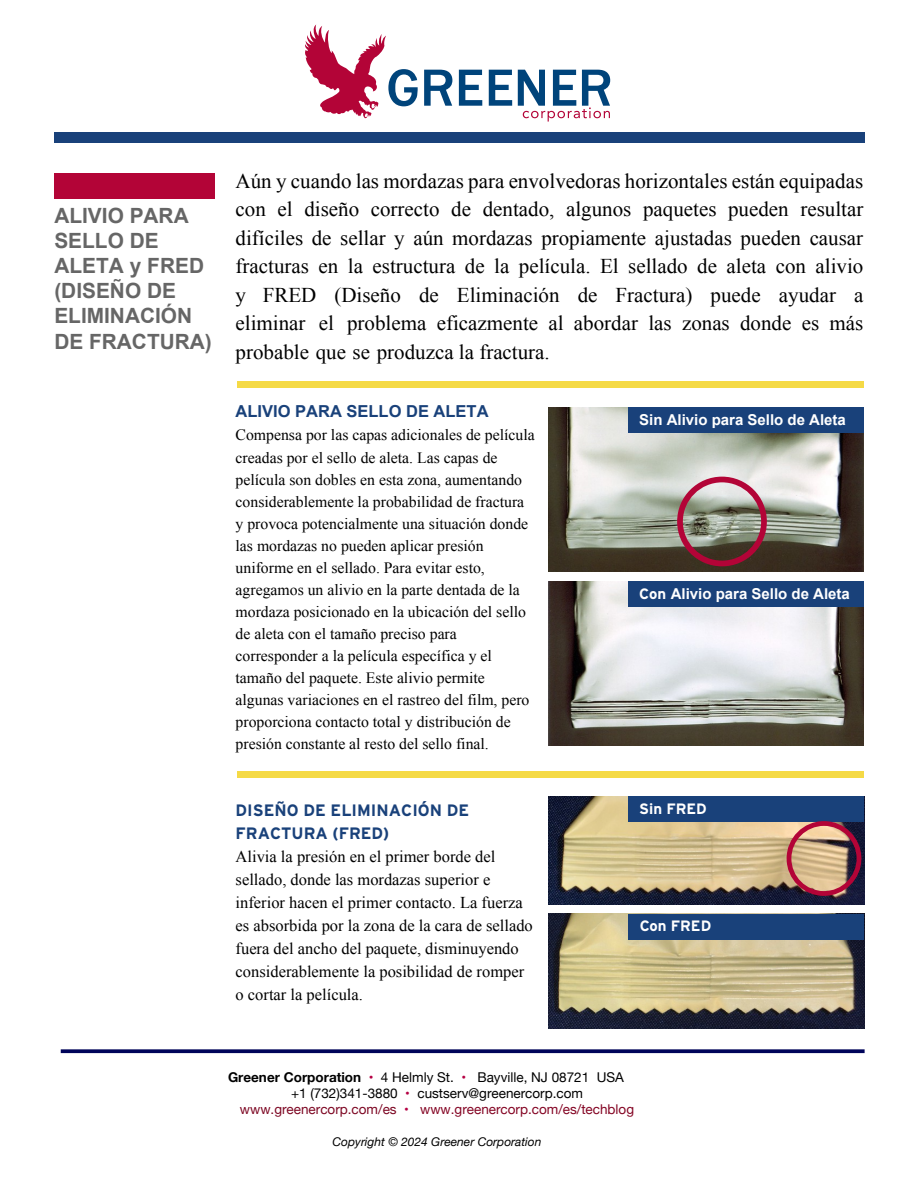
<style>
.page{position:relative;width:918px;height:1188px;background:#fff}
.page>*{position:absolute;margin:0;border:0;box-sizing:border-box;transform-origin:0 0}
.t1{font:21px/28.5px "Times New Roman";color:#000;text-align:justify}
.t2{font:700 21px/25.2px "Arial";color:#666}
.t3{font:16.5px/23.1px "Times New Roman";color:#000}
.t4{font:700 16.5px/23.1px "Interstate";color:#19417a}
.t5{font:700 16.5px "Arial";color:#19417a}
.t6{font:15.75px/22px "Times New Roman";color:#000}
.t7{font:700 15px "Arial";color:#fff}
.t8{font:700 15px "Interstate";color:#fff}
.t9{font:13.5px "Helvetica Neue";color:#000}
.t10{font:13.5px "Helvetica Neue";color:#840524}
.t11{font:italic 12px "Helvetica Neue";color:#000}
.s1{font-family:"Interstate"}
.s2{font-weight:700}
.s3{font-weight:700;color:#b50043}
.s4{color:#7d0723}
</style>
<div class="page">
<img style="left:549px;top:914px;width:315px;height:115px">
<svg style="left:424px;top:70px;width:28px;height:36px"></svg>
<svg style="left:459px;top:70px;width:23px;height:36px"></svg>
<svg style="left:489px;top:70px;width:23px;height:36px"></svg>
<svg style="left:305px;top:25px;width:113px;height:93px"></svg>
<svg style="left:518px;top:70px;width:92px;height:52px"></svg>
<div style="left:54px;top:132px;width:810px;height:11px;background:#19417a"></div>
<div style="left:237px;top:381px;width:627px;height:7px;background:#f5da46"></div>
<div style="left:237px;top:771px;width:627px;height:6px;background:#f5da46"></div>
<img style="left:549px;top:408px;width:315px;height:164px">
<img style="left:548px;top:581px;width:316px;height:164px">
<div style="left:628px;top:408px;width:236px;height:25px;background:#19417a"></div>
<div style="left:629px;top:914px;width:235px;height:25px;background:#19417a"></div>
<div style="left:628px;top:581px;width:236px;height:26px;background:#19417a"></div>
<svg style="left:677px;top:477px;width:90px;height:89px"></svg>
<img style="left:549px;top:796px;width:315px;height:108px">
<div style="left:628px;top:796px;width:236px;height:26px;background:#19417a"></div>
<svg style="left:787px;top:821px;width:74px;height:75px"></svg>
<div style="left:54px;top:173px;width:161px;height:26px;background:#b30437"></div>
<svg style="left:61px;top:1049px;width:804px;height:4px;fill:#00045a"></svg>
<h1 class="t2" style="left:54px;top:203px;width:159px">ALIVIO PARA<br>SELLO DE<br>ALETA y FRED (DISEÑO DE<br>ELIMINACIÓN<br>DE FRACTURA)</h1>
<p class="t1" style="left:236px;top:166px;width:629px">Aún y cuando las mordazas para envolvedoras horizontales están equipadas con el diseño correcto de dentado, algunos paquetes pueden resultar difíciles de sellar y aún mordazas propiamente ajustadas pueden causar fracturas en la estructura de la película. El sellado de aleta con alivio y FRED (Diseño de Eliminación de Fractura) puede ayudar a eliminar el problema eficazmente al abordar las zonas donde es más probable que se produzca la fractura.</p>
<p class="t5" style="left:236px;top:400px;width:255px">ALIVIO PARA SELLO DE ALETA</p>
<p class="t6" style="left:236px;top:424px;width:301px">Compensa por las capas adicionales de película creadas por el sello de aleta. Las capas de película son dobles en esta zona, aumentando considerablemente la probabilidad de fractura y provoca potencialmente una situación donde las mordazas no pueden aplicar presión uniforme en el sellado. Para evitar esto, agregamos un alivio en la parte dentada de la mordaza posicionado en la ubicación del sello de aleta con el tamaño preciso para corresponder a la película específica y el tamaño del paquete. Este alivio permite algunas variaciones en el rastreo del film, pero proporciona contacto total y distribución de presión constante al resto del sello final.</p>
<p class="t4" style="left:236px;top:798px;width:235px">DISEÑO DE ELIMINACIÓN DE<br>FRACTURA (FRED)</p>
<p class="t3" style="left:236px;top:844px;width:299px">Alivia la presión en el primer borde del sellado, donde las mordazas superior e inferior hacen el primer contacto. La fuerza es absorbida por la zona de la cara de sellado fuera del ancho del paquete, disminuyendo considerablemente la posibilidad de romper o cortar la película.</p>
<p class="t7" style="left:639px;top:409px;width:208px">Sin Alivio para Sello de Aleta</p>
<p class="t7" style="left:639px;top:584px;width:212px"><span class="s1">Con</span> Alivio para Sello de Aleta</p>
<p class="t8" style="left:639px;top:800px;width:69px">Sin FRED</p>
<p class="t8" style="left:640px;top:917px;width:73px">Con FRED</p>
<p class="t9" style="left:228px;top:1069px;width:398px"><span class="s2">Greener Corporation</span> <span class="s3">•</span> 4 Helmly St. <span class="s3">•</span> Bayville, NJ 08721 USA</p>
<p class="t9" style="left:291px;top:1085px;width:293px">+1 (732)341-3880 <span class="s3">•</span> custserv@greenercorp.com</p>
<p class="t10" style="left:240px;top:1101px;width:396px"><span class="s4">www.greenercorp.com/es</span> <span class="s3">•</span> www.greenercorp.com/es/techblog</p>
<p class="t11" style="left:333px;top:1135px;width:210px">Copyright © 2024 Greener Corporation</p>
</div>
